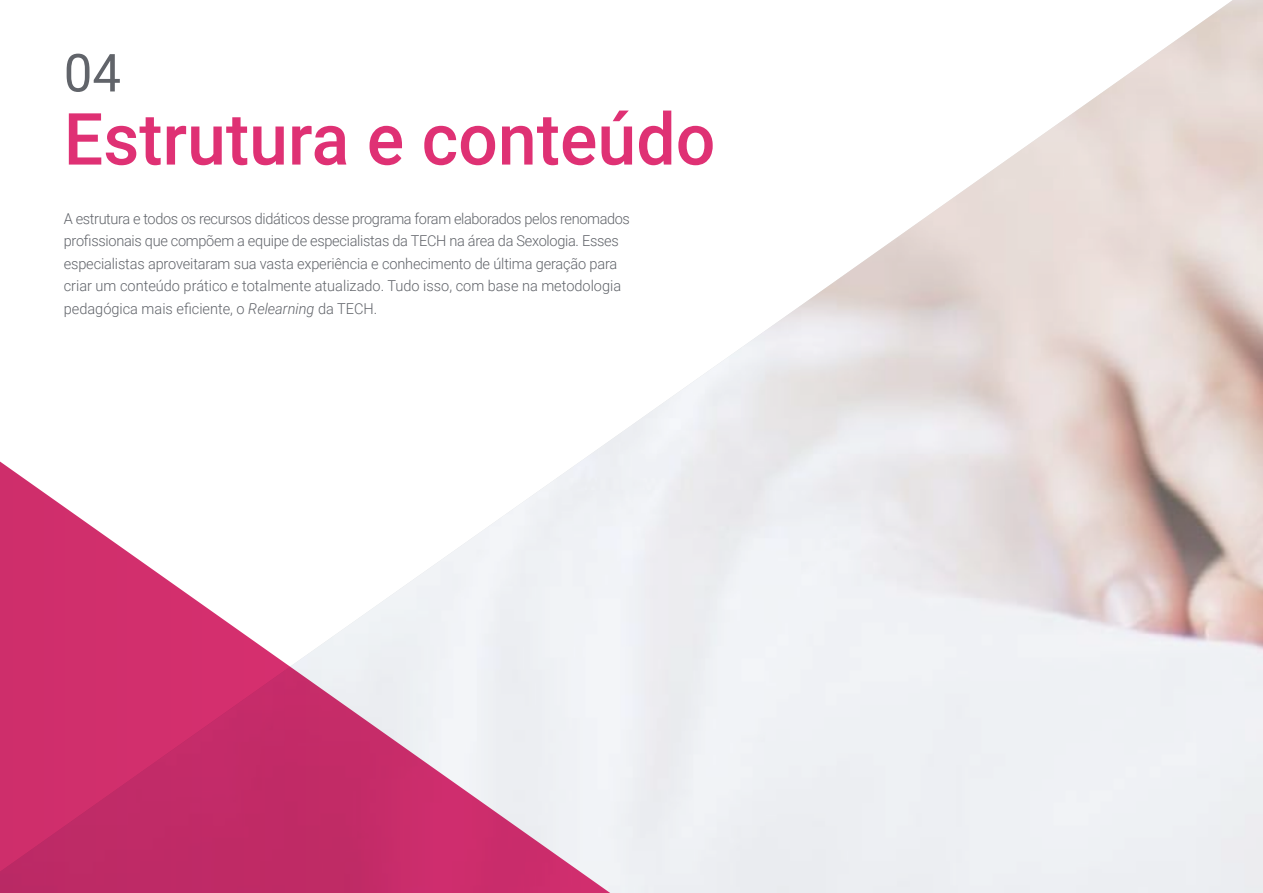
<style>
.page{position:relative;width:1263px;height:893px;background:#fff}
.page>*{position:absolute;margin:0;border:0;box-sizing:border-box;transform-origin:0 0}
.t1{font:500 72px "Roboto";color:#df3174}
.t2{font:52.5px "Roboto";color:#61646a}
.t3{font:300 15px/22.5px "Roboto";letter-spacing:-.01em;color:#61646a}
.s1{font-style:italic}
</style>
<div class="page">
<img style="left:602px;top:0;width:661px;height:893px">
<svg style="left:0;top:446px;width:640px;height:447px"></svg>
<h2 class="t2" style="left:64px;top:36px;width:59px">04</h2>
<h1 class="t1" style="left:64px;top:89px;width:653px">Estrutura e conteúdo</h1>
<p class="t3" style="left:64px;top:207px;width:568px">A estrutura e todos os recursos didáticos desse programa foram elaborados pelos renomados profissionais que compõem a equipe de especialistas da TECH na área da Sexologia. Esses especialistas aproveitaram sua vasta experiência e conhecimento de última geração para criar um conteúdo prático e totalmente atualizado. Tudo isso, com base na metodologia pedagógica mais eficiente, o <span class="s1">Relearning</span> da TECH.</p>
</div>
